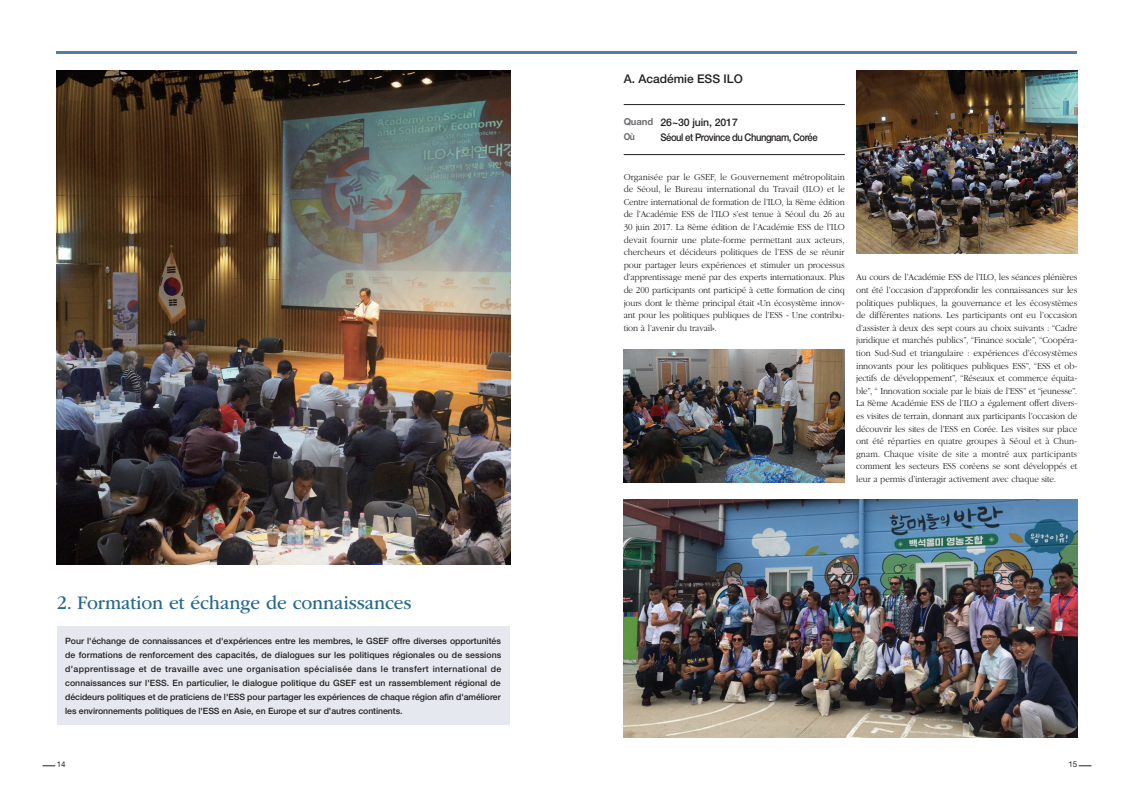
<style>
.page{position:relative;width:1134px;height:794px;background:#fff}
.page>*{position:absolute;margin:0;border:0;box-sizing:border-box;transform-origin:0 0}
.t1{font:20px "ITC Garamond Std";letter-spacing:-.005em;color:#25688f;scale:.95 1}
.t2{font:500 12px "Helvetica Neue LT Std";color:#231f20}
.t3{font:500 10.5px "Helvetica Neue LT Std";letter-spacing:-.045em;color:#231f20;scale:.9 1}
.t4{font:500 10.5px "Helvetica Neue LT Std";letter-spacing:-.01em;color:#231f20}
.t5{font:300 9.5px/12.6px "ITC Garamond Std";letter-spacing:-.015em;color:#231f20;text-align:justify;scale:.95 1}
.t6{font:700 9.5px "Helvetica Neue LT Std";color:#6c6d70;scale:.9 1}
.t7{font:500 8.7px/14px "Helvetica Neue LT Std";letter-spacing:-.005em;color:#231f20;text-align:justify}
.t8{font:8px "Helvetica Neue LT Std";color:#231f20}
.s1{font-weight:700;font-size:9.5px;color:#6c6d70}
</style>
<div class="page">
<svg style="left:43px;top:765px;width:12px;height:1px"></svg>
<svg style="left:1079px;top:765px;width:12px;height:1px"></svg>
<hr style="left:57px;top:51px;width:1020px;height:3px;background:#567c9f">
<hr style="left:624px;top:154px;width:221px;height:1px;background:#231f20">
<hr style="left:624px;top:104px;width:221px;height:1px;background:#231f20">
<div style="left:57px;top:626px;width:453px;height:99px;background:#e5e8ee"></div>
<img style="left:624px;top:499px;width:453px;height:238px">
<img style="left:57px;top:71px;width:453px;height:493px">
<img style="left:624px;top:349px;width:221px;height:133px">
<img style="left:856px;top:71px;width:221px;height:182px">
<h1 class="t1" style="left:57px;top:592px;width:375px">2. Formation et échange de connaissances</h1>
<p class="t7" style="left:65px;top:633px;width:438px">Pour l'échange de connaissances et d'expériences entre les membres, le GSEF offre diverses opportunités de formations de renforcement des capacités, de dialogues sur les politiques régionales ou de sessions d'apprentissage et de travaille avec une organisation spécialisée dans le transfert international de connaissances sur l'ESS. En particulier, le dialogue politique du GSEF est un rassemblement régional de décideurs politiques et de praticiens de l'ESS pour partager les expériences de chaque région afin d'améliorer les environnements politiques de l'ESS en Asie, en Europe et sur d'autres continents.</p>
<p class="t2" style="left:624px;top:72px;width:121px">A. Académie ESS ILO</p>
<p class="t4" style="left:624px;top:116px;width:116px"><span class="s1">Quand</span> 26~30 juin, 2017</p>
<p class="t6" style="left:624px;top:131px;width:14px">Où</p>
<p class="t3" style="left:660px;top:131px;width:176px">Séoul et Province du Chungnam, Corée</p>
<p class="t5" style="left:624px;top:170px;width:234px">Organisée par le GSEF, le Gouvernement métropolitain de Séoul, le Bureau international du Travail (ILO) et le Centre international de formation de l’ILO, la 8ème édition de l’Académie ESS de l’ILO s’est tenue à Séoul du 26 au 30 juin 2017. La 8ème édition de l’Académie ESS de l’ILO devait fournir une plate-forme permettant aux acteurs, chercheurs et décideurs politiques de l’ESS de se réunir pour partager leurs expériences et stimuler un processus d’apprentissage mené par des experts internationaux. Plus de 200 participants ont participé à cette formation de cinq jours dont le thème principal était «Un écosystème innov&shy;ant pour les politiques publiques de l’ESS - Une contribu&shy;tion à l’avenir du travail».</p>
<p class="t5" style="left:856px;top:271px;width:234px">Au cours de l’Académie ESS de l’ILO, les séances plénières ont été l’occasion d’approfondir les connaissances sur les politiques publiques, la gouvernance et les écosystèmes de différentes nations. Les participants ont eu l’occasion d’assister à deux des sept cours au choix suivants : “Cadre juridique et marchés publics”, “Finance sociale”, “Coopéra&shy;tion Sud-Sud et triangulaire : expériences d’écosystèmes innovants pour les politiques publiques ESS”, “ESS et ob&shy;jectifs de développement”, “Réseaux et commerce équita&shy;ble”, “ Innovation sociale par le biais de l’ESS” et “jeunesse”.<br>La 8ème Académie ESS de l’ILO a également offert divers&shy;es visites de terrain, donnant aux participants l’occasion de découvrir les sites de l’ESS en Corée. Les visites sur place ont été réparties en quatre groupes à Séoul et à Chun&shy;gnam. Chaque visite de site a montré aux participants comment les secteurs ESS coréens se sont développés et leur a permis d’interagir activement avec chaque site.</p>
<p class="t8" style="left:57px;top:759px;width:10px">14</p>
<p class="t8" style="left:1068px;top:759px;width:10px">15</p>
</div>
